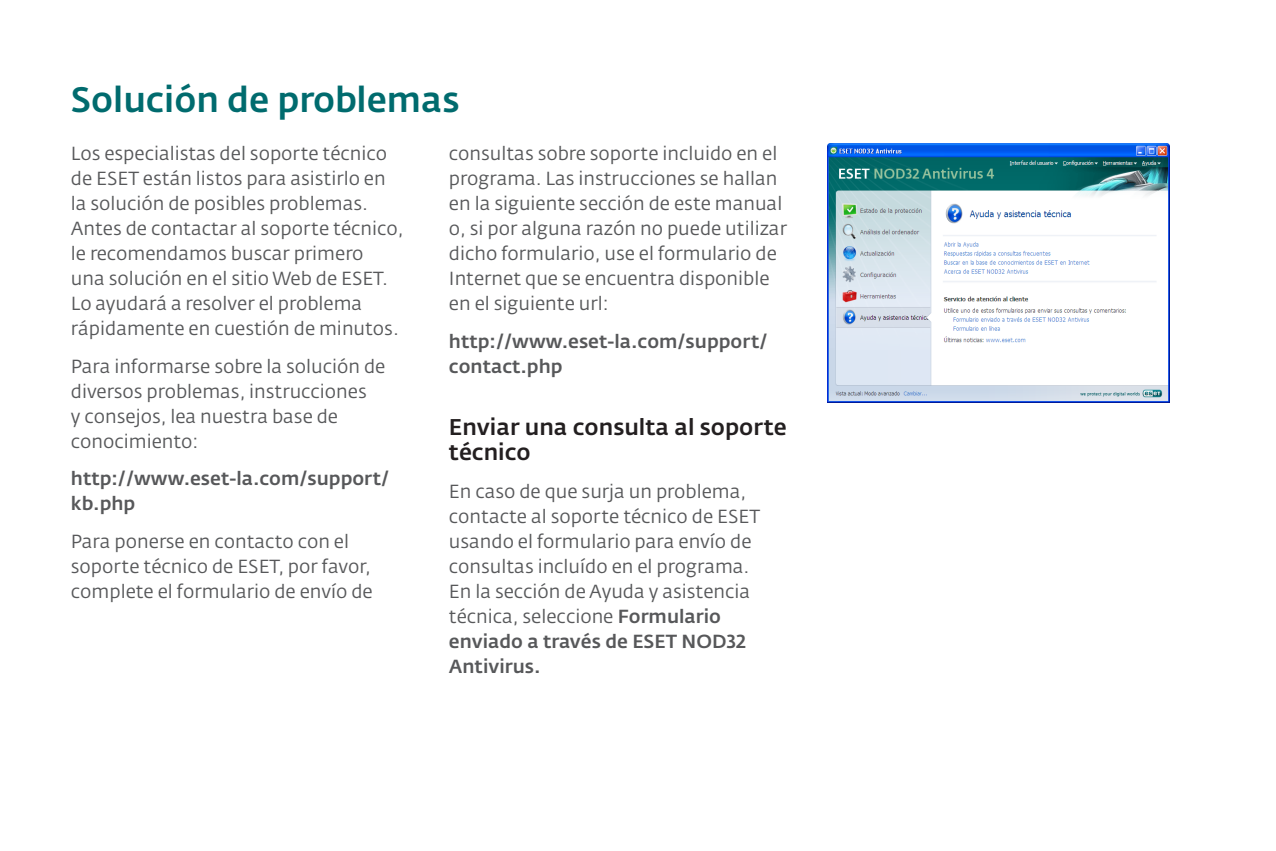
<style>
.page{position:relative;width:1276px;height:851px;background:#fff}
.page>*{position:absolute;margin:0;border:0;box-sizing:border-box;transform-origin:0 0}
.Title{font:500 35px "Fedra Sans Alt Pro";color:#006b6e}
.subtitle_I{font:500 22.5px/25px "Fedra Sans Alt Pro";color:#231f20}
.basic_text_5_pt{font:18.75px/25px "Fedra Sans Alt Pro";color:#57585a}
.basic_text_5_pt-2{font:500 18.75px/25px "Fedra Sans Alt Pro";color:#57585a}
.s1{font-weight:500}
</style>
<div class="page">
<img style="left:827px;top:144px;width:342px;height:258px">
<p class="Title" style="left:71px;top:78px;width:390px">Solución de problemas</p>
<p class="basic_text_5_pt" style="left:71px;top:141px;width:334px">Los especialistas del soporte técnico de ESET están listos para asistirlo en la solución de posibles problemas.<br>Antes de contactar al soporte técnico, le recomendamos buscar primero<br>una solución en el sitio Web de ESET.<br>Lo ayudará a resolver el problema rápidamente en cuestión de minutos.</p>
<p class="basic_text_5_pt" style="left:71px;top:353px;width:316px">Para informarse sobre la solución de diversos problemas, instrucciones<br>y consejos, lea nuestra base de conocimiento:</p>
<p class="basic_text_5_pt-2" style="left:71px;top:466px;width:320px">http://www.eset-la.com/support/ kb.php</p>
<p class="basic_text_5_pt" style="left:71px;top:528px;width:303px">Para ponerse en contacto con el soporte técnico de ESET, por favor, complete el formulario de envío de</p>
<p class="basic_text_5_pt" style="left:449px;top:141px;width:339px">consultas sobre soporte incluido en el programa. Las instrucciones se hallan en la siguiente sección de este manual o, si por alguna razón no puede utilizar dicho formulario, use el formulario de Internet que se encuentra disponible en el siguiente url:</p>
<p class="basic_text_5_pt-2" style="left:449px;top:328px;width:320px">http://www.eset-la.com/support/ contact.php</p>
<p class="subtitle_I" style="left:449px;top:415px;width:339px">Enviar una consulta al soporte técnico</p>
<p class="basic_text_5_pt" style="left:449px;top:478px;width:312px">En caso de que surja un problema, contacte al soporte técnico de ESET usando el formulario para envío de consultas incluído en el programa.<br>En la sección de Ayuda y asistencia técnica, seleccione <span class="s1">Formulario enviado a través de ESET NOD32<br>Antivirus.</span></p>
</div>
